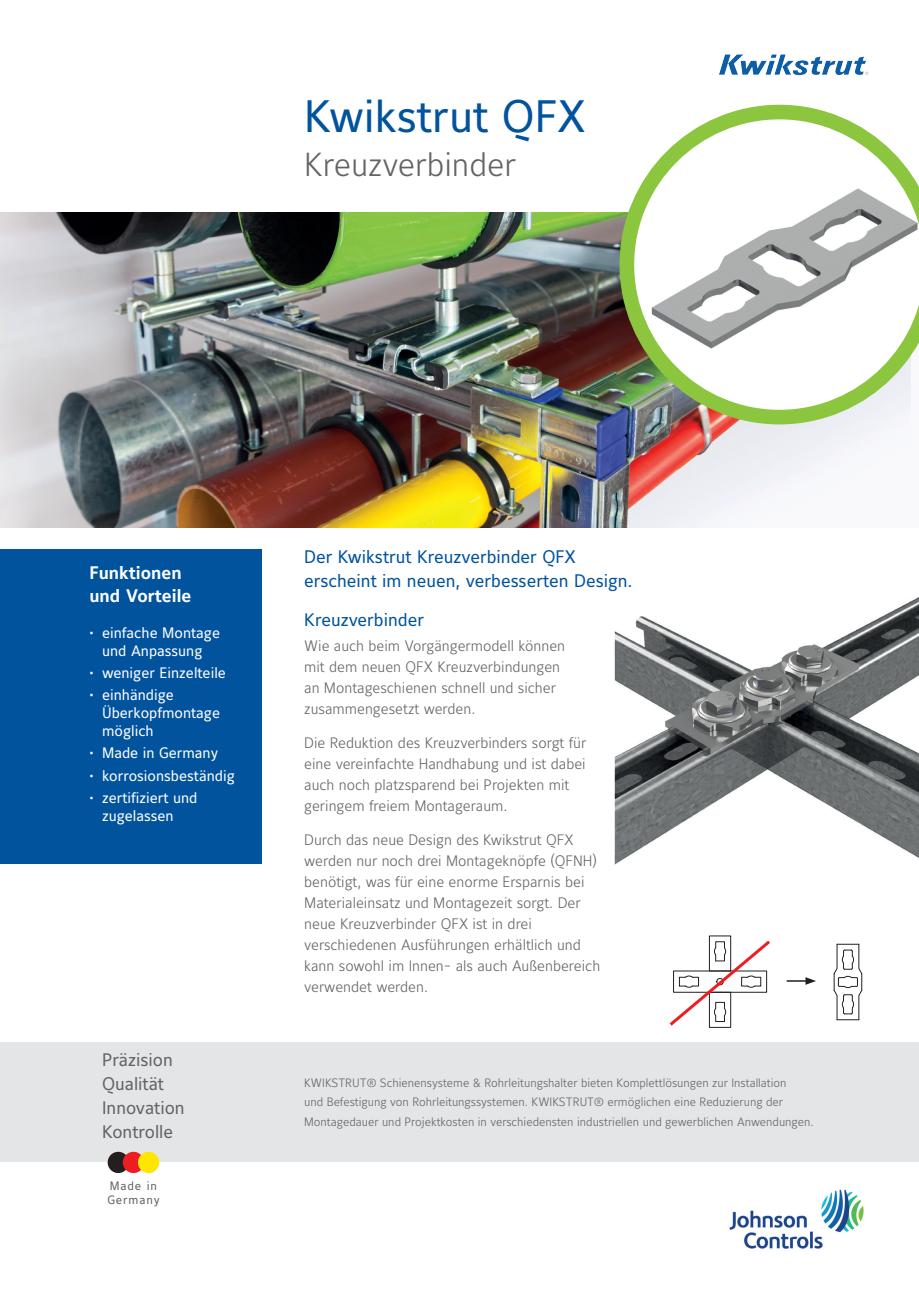
<style>
.page{position:relative;width:919px;height:1289px;background:#fff}
.page>*{position:absolute;margin:0;border:0;box-sizing:border-box;transform-origin:0 0}
.t1{font:45px "Maurea Regular Lf";color:#01539e}
.t2{font:33px "Maurea Light Lf";color:#636366}
.t3{font:18px/24px "Maurea Regular Lf";color:#01539e}
.t4{font:18px/24px "Maurea Regular Lf";color:#636366}
.t5{font:18px/22.5px "Maurea Bold Tf";color:#fff}
.t6{font:15px/21px "Maurea Light Lf";color:#636366}
.t7{font:15px/18px "Maurea";color:#fff}
.t8{font:12px/19.5px "Maurea Light Lf";color:#636366}
.t9{font:12px/13.5px "Maurea";letter-spacing:.07em;color:#636366}
</style>
<div class="page">
<img style="left:0;top:213px;width:890px;height:314px">
<img style="left:614px;top:597px;width:304px;height:268px">
<svg style="left:619px;top:105px;width:299px;height:319px"></svg>
<svg style="left:833px;top:943px;width:30px;height:78px"></svg>
<div style="left:0;top:1042px;width:918px;height:119px;background:#e4e5e7"></div>
<img style="left:729px;top:1189px;width:135px;height:60px">
<img style="left:719px;top:54px;width:150px;height:22px">
<div style="left:108px;top:1151px;width:21px;height:21px;background:#231f20;border-radius:50%"></div>
<div style="left:123px;top:1151px;width:21px;height:21px;background:#ee1d23;border-radius:50%"></div>
<div style="left:138px;top:1151px;width:21px;height:21px;background:#ffe601;border-radius:50%"></div>
<div style="left:0;top:549px;width:261px;height:314px;background:#01539e"></div>
<svg style="left:669px;top:935px;width:101px;height:93px"></svg>
<svg style="left:786px;top:977px;width:30px;height:7px"></svg>
<h1 class="t1" style="left:304px;top:91px;width:283px">Kwikstrut QFX</h1>
<h2 class="t2" style="left:304px;top:146px;width:213px">Kreuzverbinder</h2>
<p class="t5" style="left:89px;top:562px;width:104px">Funktionen und Vorteile</p>
<p class="t7" style="left:89px;top:624px;width:132px;text-align:center">• einfache Montage und Anpassung</p>
<p class="t7" style="left:89px;top:664px;width:138px">• weniger Einzelteile</p>
<p class="t7" style="left:102px;top:686px;width:119px;text-indent:-13px">• einhändige<br>Überkopfmontage möglich</p>
<p class="t7" style="left:89px;top:745px;width:130px">• Made in Germany</p>
<p class="t7" style="left:89px;top:767px;width:147px">• korrosionsbeständig</p>
<p class="t7" style="left:102px;top:789px;width:97px;text-indent:-13px">• zertifiziert und zugelassen</p>
<p class="t4" style="left:102px;top:1048px;width:84px">Präzision<br>Qualität<br>Innovation<br>Kontrolle</p>
<p class="t9" style="left:107px;top:1179px;width:54px">Made in<br>Germany</p>
<p class="t3" style="left:304px;top:545px;width:330px">Der Kwikstrut Kreuzverbinder QFX erscheint im neuen, verbesserten Design.</p>
<p class="t3" style="left:304px;top:608px;width:121px">Kreuzverbinder</p>
<p class="t6" style="left:304px;top:636px;width:262px">Wie auch beim Vorgängermodell können mit dem neuen QFX Kreuzverbindungen an Montageschienen schnell und sicher zusammengesetzt werden.</p>
<p class="t6" style="left:304px;top:733px;width:283px">Die Reduktion des Kreuzverbinders sorgt für eine vereinfachte Handhabung und ist dabei auch noch platzsparend bei Projekten mit geringem freiem Montageraum.</p>
<p class="t6" style="left:304px;top:830px;width:297px">Durch das neue Design des Kwikstrut QFX werden nur noch drei Montageknöpfe (QFNH) benötigt, was für eine enorme Ersparnis bei Materialeinsatz und Montagezeit sorgt. Der neue Kreuzverbinder QFX ist in drei verschiedenen Ausführungen erhältlich und kann sowohl im Innen- als auch Außenbereich verwendet werden.</p>
<p class="t8" style="left:304px;top:1073px;width:511px">KWIKSTRUT® Schienensysteme &amp; Rohrleitungshalter bieten Komplettlösungen zur Installation<br>und Befestigung von Rohrleitungssystemen. KWIKSTRUT® ermöglichen eine Reduzierung der<br>Montagedauer und Projektkosten in verschiedensten industriellen und gewerblichen Anwendungen.</p>
</div>
